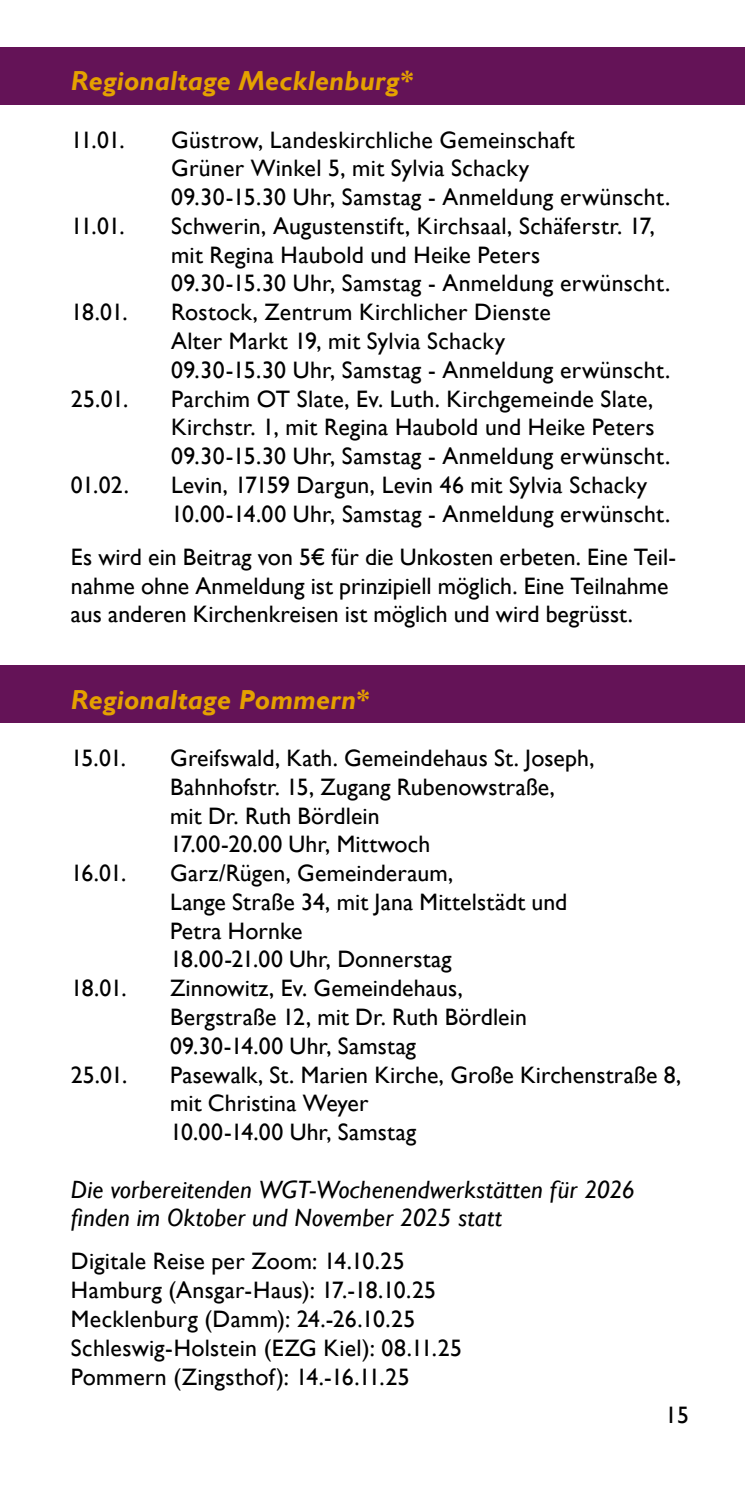
<style>
.page{position:relative;width:745px;height:1489px;background:#fff}
.page>*{position:absolute;margin:0;border:0;box-sizing:border-box;transform-origin:0 0}
.t1{font:italic 700 27.5px "Gill Sans";letter-spacing:.005em;color:#e5a100}
.t2{font:italic 25px/28.8px "Gill Sans";letter-spacing:.01em;color:#000}
.t3{font:23.75px/28.8px "Gill Sans";letter-spacing:.01em;color:#000}
</style>
<div class="page">
<div style="left:0;top:47px;width:744px;height:57px;background:#641357"></div>
<div style="left:0;top:665px;width:744px;height:58px;background:#641357"></div>
<p class="t1" style="left:71px;top:65px;width:343px">Regionaltage Mecklenburg*</p>
<p class="t3" style="left:71px;top:126px;width:55px">11.01.</p>
<p class="t3" style="left:171px;top:126px;width:500px">Güstrow, Landeskirchliche Gemeinschaft<br>Grüner Winkel 5, mit Sylvia Schacky<br>09.30-15.30 Uhr, Samstag - Anmeldung erwünscht.</p>
<p class="t3" style="left:71px;top:212px;width:55px">11.01.</p>
<p class="t3" style="left:171px;top:212px;width:500px">Schwerin, Augustenstift, Kirchsaal, Schäferstr. 17, mit Regina Haubold und Heike Peters<br>09.30-15.30 Uhr, Samstag - Anmeldung erwünscht.</p>
<p class="t3" style="left:71px;top:298px;width:58px">18.01.</p>
<p class="t3" style="left:171px;top:298px;width:500px">Rostock, Zentrum Kirchlicher Dienste<br>Alter Markt 19, mit Sylvia Schacky<br>09.30-15.30 Uhr, Samstag - Anmeldung erwünscht.</p>
<p class="t3" style="left:71px;top:384px;width:59px">25.01.</p>
<p class="t3" style="left:171px;top:384px;width:500px">Parchim OT Slate, Ev. Luth. Kirchgemeinde Slate,<br>Kirchstr. 1, mit Regina Haubold und Heike Peters<br>09.30-15.30 Uhr, Samstag - Anmeldung erwünscht.</p>
<p class="t3" style="left:71px;top:471px;width:60px">01.02.</p>
<p class="t3" style="left:171px;top:471px;width:500px">Levin, 17159 Dargun, Levin 46 mit Sylvia Schacky<br>10.00-14.00 Uhr, Samstag - Anmeldung erwünscht.</p>
<p class="t3" style="left:71px;top:543px;width:606px">Es wird ein Beitrag von 5€ für die Unkosten erbeten. Eine Teil&shy;nahme ohne Anmeldung ist prinzipiell möglich. Eine Teilnahme aus anderen Kirchenkreisen ist möglich und wird begrüsst.</p>
<p class="t1" style="left:71px;top:683px;width:299px">Regionaltage Pommern*</p>
<p class="t3" style="left:71px;top:744px;width:57px">15.01.</p>
<p class="t3" style="left:170px;top:744px;width:425px">Greifswald, Kath. Gemeindehaus St. Joseph, Bahnhofstr. 15, Zugang Rubenowstraße,<br>mit Dr. Ruth Bördlein<br>17.00-20.00 Uhr, Mittwoch</p>
<p class="t3" style="left:71px;top:859px;width:57px">16.01.</p>
<p class="t3" style="left:170px;top:859px;width:398px">Garz/Rügen, Gemeinderaum,<br>Lange Straße 34, mit Jana Mittelstädt und<br>Petra Hornke<br>18.00-21.00 Uhr, Donnerstag</p>
<p class="t3" style="left:71px;top:974px;width:57px">18.01.</p>
<p class="t3" style="left:170px;top:974px;width:358px">Zinnowitz, Ev. Gemeindehaus,<br>Bergstraße 12, mit Dr. Ruth Bördlein<br>09.30-14.00 Uhr, Samstag</p>
<p class="t3" style="left:71px;top:1060px;width:58px">25.01.</p>
<p class="t3" style="left:170px;top:1060px;width:512px">Pasewalk, St. Marien Kirche, Große Kirchenstraße 8, mit Christina Weyer<br>10.00-14.00 Uhr, Samstag</p>
<p class="t2" style="left:71px;top:1174px;width:565px">Die vorbereitenden WGT-Wochenendwerkstätten für 2026 finden im Oktober und November 2025 statt</p>
<p class="t3" style="left:71px;top:1247px;width:392px">Digitale Reise per Zoom: 14.10.25<br>Hamburg (Ansgar-Haus): 17.-18.10.25<br>Mecklenburg (Damm): 24.-26.10.25<br>Schleswig-Holstein (EZG Kiel): 08.11.25<br>Pommern (Zingsthof): 14.-16.11.25</p>
<p class="t3" style="left:664px;top:1400px;width:25px">15</p>
</div>
